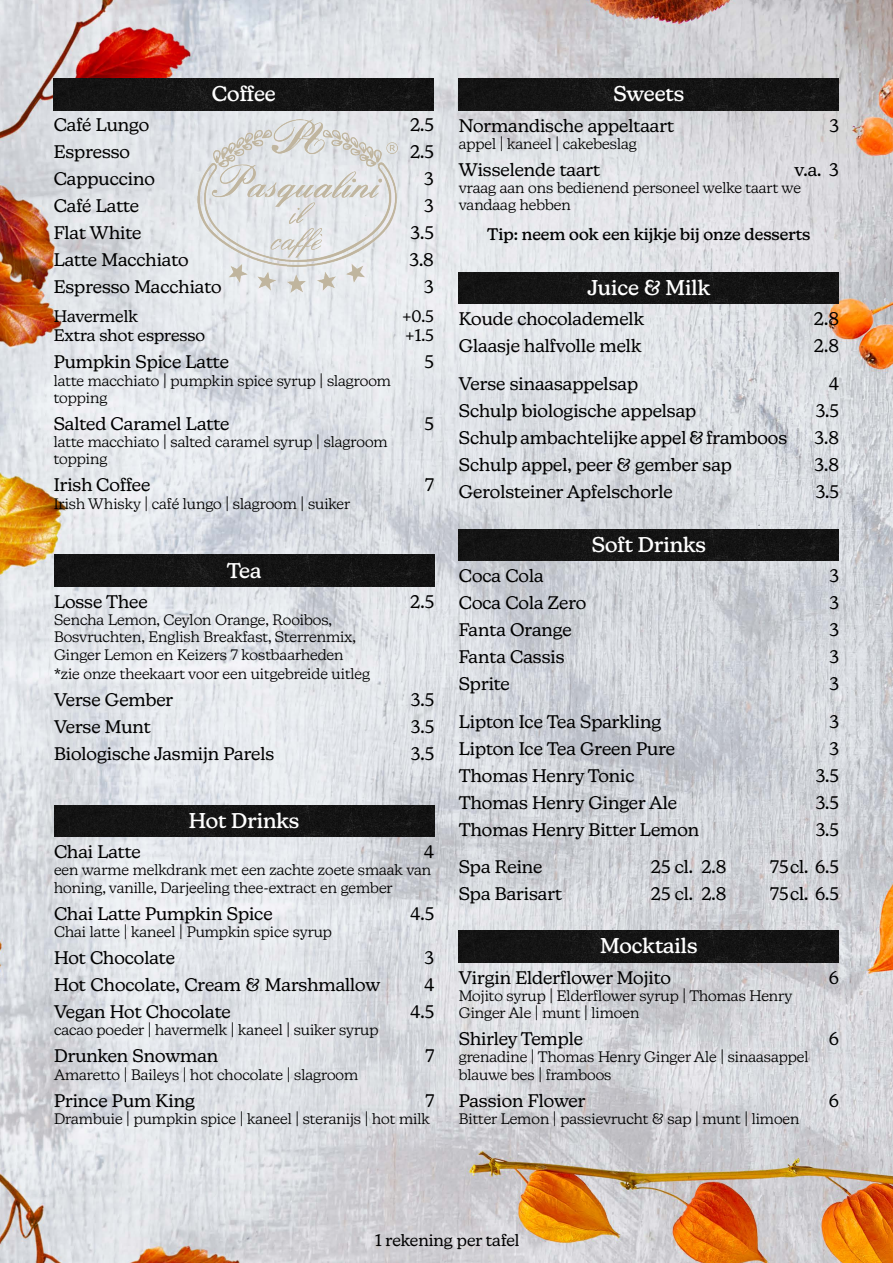
<style>
.page{position:relative;width:893px;height:1263px;background:#fff}
.page>*{position:absolute;margin:0;border:0;box-sizing:border-box;transform-origin:0 0}
.t1{font:500 21px "New Kansas";color:#fff}
.t2{font:18px "New Kansas";color:#000}
.t3{font:16.5px "New Kansas";color:#000}
.t4{font:500 16.5px "New Kansas";color:#000}
.t5{font:300 15px/17.2px "New Kansas";color:#000}
</style>
<div class="page">
<img style="left:0;top:0;width:893px;height:1263px">
<div style="left:54px;top:79px;width:380px;height:31px;background:#141414"></div>
<div style="left:459px;top:79px;width:380px;height:31px;background:#141414"></div>
<div style="left:459px;top:272px;width:380px;height:32px;background:#141414"></div>
<div style="left:459px;top:931px;width:380px;height:31px;background:#141414"></div>
<div style="left:459px;top:529px;width:380px;height:32px;background:#141414"></div>
<div style="left:54px;top:555px;width:380px;height:31px;background:#141414"></div>
<img style="left:197px;top:120px;width:201px;height:172px">
<div style="left:54px;top:805px;width:380px;height:32px;background:#141414"></div>
<p class="t1" style="left:212px;top:81px;width:66px">Coffee</p>
<p class="t2" style="left:54px;top:114px;width:97px">Café Lungo</p>
<p class="t2" style="left:410px;top:114px;width:25px">2.5</p>
<p class="t2" style="left:54px;top:141px;width:78px">Espresso</p>
<p class="t2" style="left:410px;top:141px;width:25px">2.5</p>
<p class="t2" style="left:54px;top:168px;width:103px">Cappuccino</p>
<p class="t2" style="left:424px;top:168px;width:11px">3</p>
<p class="t2" style="left:54px;top:195px;width:87px">Café Latte</p>
<p class="t2" style="left:424px;top:195px;width:11px">3</p>
<p class="t2" style="left:54px;top:222px;width:89px">Flat White</p>
<p class="t2" style="left:411px;top:222px;width:25px">3.5</p>
<p class="t2" style="left:54px;top:249px;width:136px">Latte Macchiato</p>
<p class="t2" style="left:409px;top:249px;width:26px">3.8</p>
<p class="t2" style="left:54px;top:276px;width:169px">Espresso Macchiato</p>
<p class="t2" style="left:424px;top:276px;width:11px">3</p>
<p class="t3" style="left:54px;top:306px;width:86px">Havermelk</p>
<p class="t3" style="left:402px;top:306px;width:33px">+0.5</p>
<p class="t3" style="left:54px;top:326px;width:153px">Extra shot espresso</p>
<p class="t3" style="left:405px;top:326px;width:30px">+1.5</p>
<p class="t2" style="left:54px;top:351px;width:177px">Pumpkin Spice Latte</p>
<p class="t2" style="left:424px;top:351px;width:11px">5</p>
<p class="t5" style="left:54px;top:372px;width:339px">latte macchiato | pumpkin spice syrup | slagroom topping</p>
<p class="t2" style="left:54px;top:413px;width:177px">Salted Caramel Latte</p>
<p class="t2" style="left:424px;top:413px;width:11px">5</p>
<p class="t5" style="left:54px;top:433px;width:336px">latte macchiato | salted caramel syrup | slagroom topping</p>
<p class="t2" style="left:54px;top:474px;width:98px">Irish Coffee</p>
<p class="t2" style="left:425px;top:474px;width:10px">7</p>
<p class="t5" style="left:54px;top:495px;width:298px">Irish Whisky | café lungo | slagroom | suiker</p>
<p class="t1" style="left:227px;top:558px;width:36px">Tea</p>
<p class="t2" style="left:54px;top:591px;width:95px">Losse Thee</p>
<p class="t2" style="left:410px;top:591px;width:25px">2.5</p>
<p class="t5" style="left:54px;top:611px;width:304px">Sencha Lemon, Ceylon Orange, Rooibos,<br>Bosvruchten, English Breakfast, Sterrenmix,<br>Ginger Lemon en Keizers 7 kostbaarheden</p>
<p class="t5" style="left:54px;top:665px;width:318px">*zie onze theekaart voor een uitgebreide uitleg</p>
<p class="t2" style="left:54px;top:689px;width:121px">Verse Gember</p>
<p class="t2" style="left:411px;top:689px;width:25px">3.5</p>
<p class="t2" style="left:54px;top:716px;width:98px">Verse Munt</p>
<p class="t2" style="left:411px;top:716px;width:25px">3.5</p>
<p class="t2" style="left:54px;top:743px;width:222px">Biologische Jasmijn Parels</p>
<p class="t2" style="left:411px;top:743px;width:25px">3.5</p>
<p class="t1" style="left:189px;top:808px;width:112px">Hot Drinks</p>
<p class="t2" style="left:54px;top:841px;width:88px">Chai Latte</p>
<p class="t2" style="left:424px;top:841px;width:11px">4</p>
<p class="t5" style="left:54px;top:861px;width:379px">een warme melkdrank met een zachte zoete smaak van honing, vanille, Darjeeling thee-extract en gember</p>
<p class="t2" style="left:54px;top:903px;width:220px">Chai Latte Pumpkin Spice</p>
<p class="t2" style="left:411px;top:903px;width:25px">4.5</p>
<p class="t5" style="left:54px;top:923px;width:279px">Chai latte | kaneel | Pumpkin spice syrup</p>
<p class="t2" style="left:54px;top:947px;width:122px">Hot Chocolate</p>
<p class="t2" style="left:425px;top:947px;width:11px">3</p>
<p class="t2" style="left:54px;top:974px;width:328px">Hot Chocolate, Cream &amp; Marshmallow</p>
<p class="t2" style="left:424px;top:974px;width:11px">4</p>
<p class="t2" style="left:54px;top:1001px;width:178px">Vegan Hot Chocolate</p>
<p class="t2" style="left:411px;top:1001px;width:25px">4.5</p>
<p class="t5" style="left:54px;top:1021px;width:326px">cacao poeder | havermelk | kaneel | suiker syrup</p>
<p class="t2" style="left:54px;top:1045px;width:166px">Drunken Snowman</p>
<p class="t2" style="left:425px;top:1045px;width:10px">7</p>
<p class="t5" style="left:54px;top:1065px;width:306px">Amaretto | Baileys | hot chocolate | slagroom</p>
<p class="t2" style="left:54px;top:1089px;width:143px">Prince Pum King</p>
<p class="t2" style="left:425px;top:1089px;width:10px">7</p>
<p class="t5" style="left:54px;top:1110px;width:377px">Drambuie | pumpkin spice | kaneel | steranijs | hot milk</p>
<p class="t1" style="left:613px;top:82px;width:73px">Sweets</p>
<p class="t2" style="left:459px;top:115px;width:217px">Normandische appeltaart</p>
<p class="t2" style="left:829px;top:115px;width:11px">3</p>
<p class="t5" style="left:459px;top:135px;width:179px">appel | kaneel | cakebeslag</p>
<p class="t2" style="left:459px;top:159px;width:143px">Wisselende taart</p>
<p class="t2" style="left:794px;top:159px;width:46px">v.a. 3</p>
<p class="t5" style="left:459px;top:179px;width:344px">vraag aan ons bedienend personeel welke taart we vandaag hebben</p>
<p class="t4" style="left:487px;top:225px;width:325px">Tip: neem ook een kijkje bij onze desserts</p>
<p class="t1" style="left:587px;top:275px;width:124px">Juice &amp; Milk</p>
<p class="t2" style="left:459px;top:308px;width:187px">Koude chocolademelk</p>
<p class="t2" style="left:814px;top:308px;width:27px">2.8</p>
<p class="t2" style="left:459px;top:335px;width:184px">Glaasje halfvolle melk</p>
<p class="t2" style="left:814px;top:335px;width:27px">2.8</p>
<p class="t2" style="left:459px;top:372px;width:181px">Verse sinaasappelsap</p>
<p class="t2" style="left:829px;top:372px;width:11px">4</p>
<p class="t2" style="left:459px;top:399px;width:239px">Schulp biologische appelsap</p>
<p class="t2" style="left:816px;top:399px;width:25px">3.5</p>
<p class="t2" style="left:459px;top:426px;width:330px">Schulp ambachtelijke appel &amp; framboos</p>
<p class="t2" style="left:814px;top:426px;width:26px">3.8</p>
<p class="t2" style="left:459px;top:453px;width:275px">Schulp appel, peer &amp; gember sap</p>
<p class="t2" style="left:814px;top:453px;width:26px">3.8</p>
<p class="t2" style="left:459px;top:480px;width:215px">Gerolsteiner Apfelschorle</p>
<p class="t2" style="left:816px;top:480px;width:25px">3.5</p>
<p class="t1" style="left:592px;top:532px;width:116px">Soft Drinks</p>
<p class="t2" style="left:459px;top:565px;width:86px">Coca Cola</p>
<p class="t2" style="left:829px;top:565px;width:11px">3</p>
<p class="t2" style="left:459px;top:592px;width:129px">Coca Cola Zero</p>
<p class="t2" style="left:829px;top:592px;width:11px">3</p>
<p class="t2" style="left:459px;top:619px;width:114px">Fanta Orange</p>
<p class="t2" style="left:829px;top:619px;width:11px">3</p>
<p class="t2" style="left:459px;top:646px;width:107px">Fanta Cassis</p>
<p class="t2" style="left:829px;top:646px;width:11px">3</p>
<p class="t2" style="left:459px;top:673px;width:53px">Sprite</p>
<p class="t2" style="left:829px;top:673px;width:11px">3</p>
<p class="t2" style="left:459px;top:711px;width:204px">Lipton Ice Tea Sparkling</p>
<p class="t2" style="left:829px;top:711px;width:11px">3</p>
<p class="t2" style="left:459px;top:738px;width:218px">Lipton Ice Tea Green Pure</p>
<p class="t2" style="left:829px;top:738px;width:11px">3</p>
<p class="t2" style="left:459px;top:765px;width:177px">Thomas Henry Tonic</p>
<p class="t2" style="left:816px;top:765px;width:25px">3.5</p>
<p class="t2" style="left:459px;top:792px;width:220px">Thomas Henry Ginger Ale</p>
<p class="t2" style="left:816px;top:792px;width:25px">3.5</p>
<p class="t2" style="left:459px;top:819px;width:242px">Thomas Henry Bitter Lemon</p>
<p class="t2" style="left:816px;top:819px;width:25px">3.5</p>
<p class="t2" style="left:459px;top:856px;width:85px">Spa Reine</p>
<p class="t2" style="left:651px;top:856px;width:77px">25 cl. 2.8</p>
<p class="t2" style="left:770px;top:856px;width:70px">75 cl. 6.5</p>
<p class="t2" style="left:459px;top:883px;width:105px">Spa Barisart</p>
<p class="t2" style="left:651px;top:883px;width:77px">25 cl. 2.8</p>
<p class="t2" style="left:770px;top:883px;width:70px">75 cl. 6.5</p>
<p class="t1" style="left:600px;top:933px;width:99px">Mocktails</p>
<p class="t2" style="left:459px;top:966px;width:214px">Virgin Elderflower Mojito</p>
<p class="t2" style="left:829px;top:966px;width:12px">6</p>
<p class="t5" style="left:459px;top:987px;width:335px">Mojito syrup | Elderflower syrup | Thomas Henry<br>Ginger Ale | munt | limoen</p>
<p class="t2" style="left:459px;top:1028px;width:126px">Shirley Temple</p>
<p class="t2" style="left:829px;top:1028px;width:12px">6</p>
<p class="t5" style="left:459px;top:1048px;width:351px">grenadine | Thomas Henry Ginger Ale | sinaasappel blauwe bes | framboos</p>
<p class="t2" style="left:459px;top:1089px;width:128px">Passion Flower</p>
<p class="t2" style="left:829px;top:1089px;width:12px">6</p>
<p class="t5" style="left:459px;top:1110px;width:342px">Bitter Lemon | passievrucht &amp; sap | munt | limoen</p>
<p class="t3" style="left:375px;top:1231px;width:146px">1 rekening per tafel</p>
</div>
